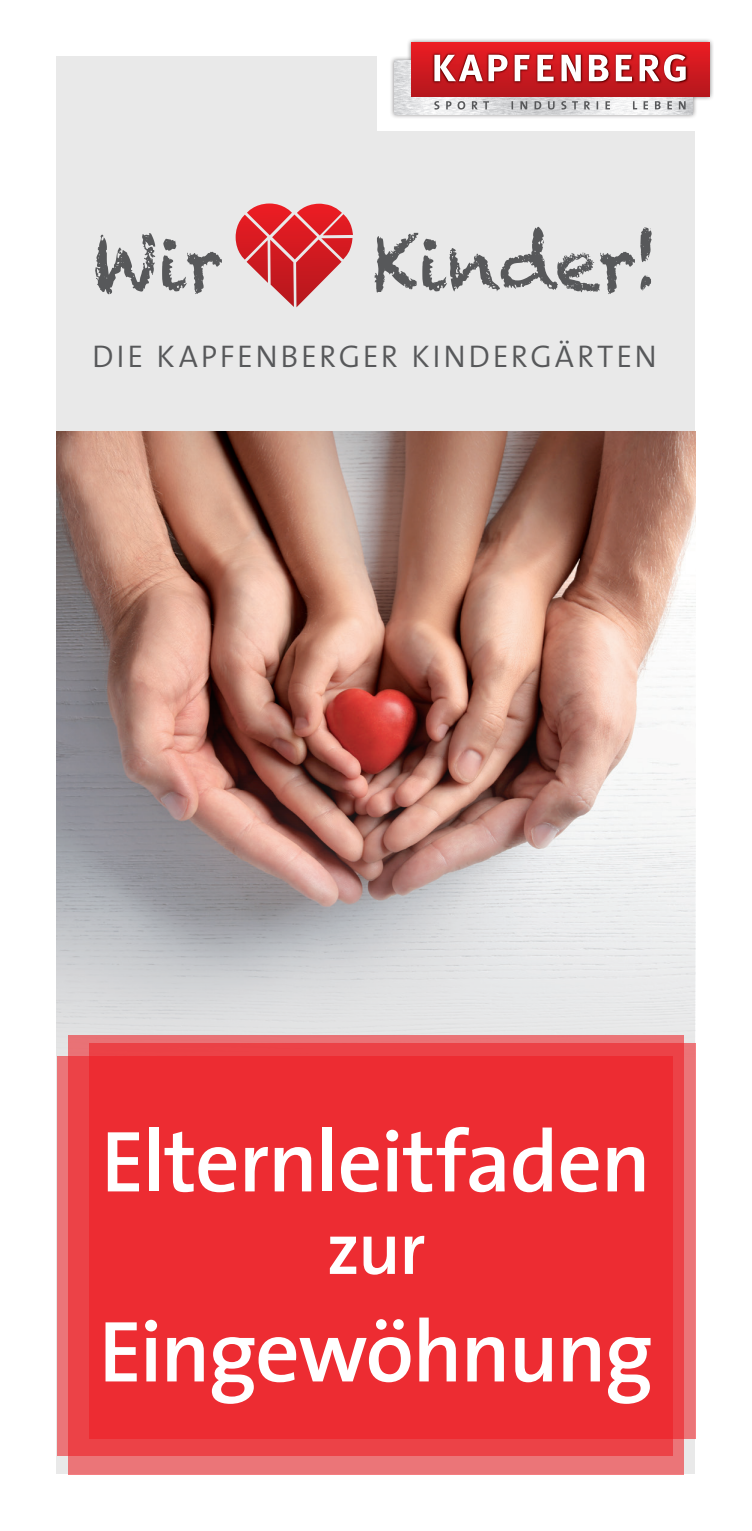
<style>
.page{position:relative;width:752px;height:1531px;background:#fff}
.page>*{position:absolute;margin:0;border:0;box-sizing:border-box;transform-origin:0 0}
.Ü2{font:600 87.5px "The Sans";letter-spacing:-.02em;color:#fff}
.Ü2-2{font:600 75px "The Sans";color:#fff}
._1_2__ab3{font:72.5px "Chalkduster";letter-spacing:-.02em;color:#57585a}
._1_2__ab3-2{font:300 31.5px "The Sans";letter-spacing:.085em;color:#57585a}
</style>
<div class="page">
<div style="left:57px;top:57px;width:637px;height:1417px;background:#e9e9e9"></div>
<img style="left:57px;top:432px;width:637px;height:612px">
<svg style="left:68px;top:1035px;width:615px;height:439px;background:#eb595d"></svg>
<div style="left:89px;top:1044px;width:605px;height:395px;background:#ed2c32"></div>
<svg style="left:235px;top:203px;width:118px;height:104px"></svg>
<div style="left:377px;top:25px;width:348px;height:106px;background:#fff"></div>
<div style="left:389px;top:37px;width:324px;height:82px;background:#231f20;opacity:.6"></div>
<img style="left:394px;top:60px;width:298px;height:54px">
<div style="left:411px;top:42px;width:297px;height:54px;background:linear-gradient(to bottom,#ec1c23,#b6171d)"></div>
<img style="left:431px;top:52px;width:257px;height:33px">
<svg style="left:434px;top:54px;width:251px;height:28px"></svg>
<svg style="left:434px;top:101px;width:251px;height:9px"></svg>
<p class="_1_2__ab3" style="left:92px;top:222px;width:132px">Wir</p>
<p class="_1_2__ab3" style="left:372px;top:222px;width:288px">Kinder!</p>
<p class="_1_2__ab3-2" style="left:92px;top:330px;width:566px">DIE KAPFENBERGER KINDERGÄRTEN</p>
<p class="Ü2" style="left:101px;top:1089px;width:551px">Elternleitfaden</p>
<p class="Ü2-2" style="left:326px;top:1186px;width:101px">zur</p>
<p class="Ü2" style="left:99px;top:1279px;width:556px">Eingewöhnung</p>
</div>
